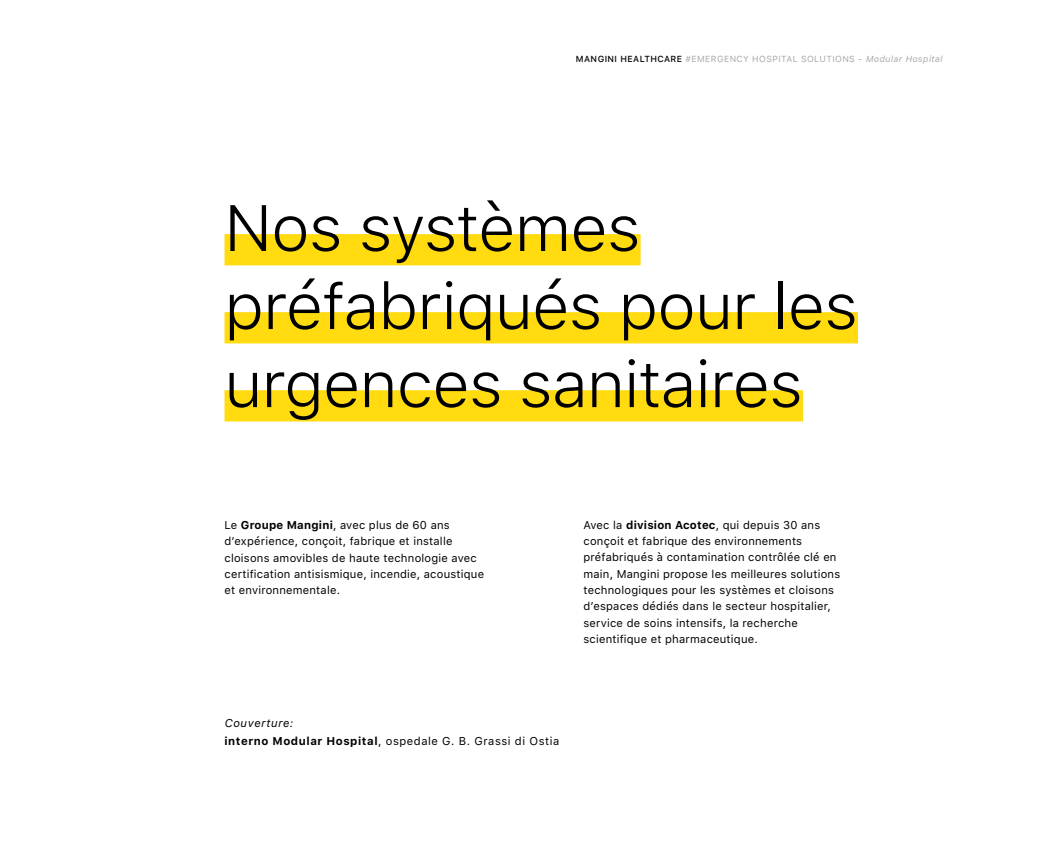
<style>
.page{position:relative;width:1063px;height:851px;background:#fff}
.page>*{position:absolute;margin:0;border:0;box-sizing:border-box;transform-origin:0 0}
.t1{font:300 65px/78px "SFUI Text";letter-spacing:-.01em;color:#000}
.t2{font:11.25px/16.2px "SFUI Text";letter-spacing:.02em;color:#000}
.t3{font:11.25px/17.5px "SFUI Text";letter-spacing:.05em;color:#000}
.t4{font:8.75px "SFUI Text";letter-spacing:.05em;color:#a9a7aa}
.s1{font-weight:500;color:#000}
.s2{font-style:italic}
.s3{font-weight:700}
</style>
<div class="page">
<div style="left:225px;top:234px;width:416px;height:31px;background:#ffdb0f"></div>
<div style="left:225px;top:312px;width:633px;height:31px;background:#ffdb0f"></div>
<div style="left:225px;top:390px;width:578px;height:31px;background:#ffdb0f"></div>
<p class="t4" style="left:576px;top:52px;width:368px"><span class="s1">MANGINI HEALTHCARE</span> #EMERGENCY HOSPITAL SOLUTIONS - <span class="s2">Modular Hospital</span></p>
<h1 class="t1" style="left:225px;top:187px;width:635px">Nos systèmes préfabriqués pour les urgences sanitaires</h1>
<p class="t2" style="left:225px;top:516px;width:261px">Le <span class="s3">Groupe Mangini</span>, avec plus de 60 ans d’expérience, conçoit, fabrique et installe cloisons amovibles de haute technologie avec certification antisismique, incendie, acoustique et environnementale.</p>
<p class="t2" style="left:584px;top:516px;width:258px">Avec la <span class="s3">division Acotec</span>, qui depuis 30 ans conçoit et fabrique des environnements préfabriqués à contamination contrôlée clé en main, Mangini propose les meilleures solutions technologiques pour les systèmes et cloisons d’espaces dédiés dans le secteur hospitalier, service de soins intensifs, la recherche scientifique et pharmaceutique.</p>
<p class="t3" style="left:225px;top:713px;width:336px"><span class="s2">Couverture:<br></span><span class="s3">interno Modular Hospital</span>, ospedale G. B. Grassi di Ostia</p>
</div>
